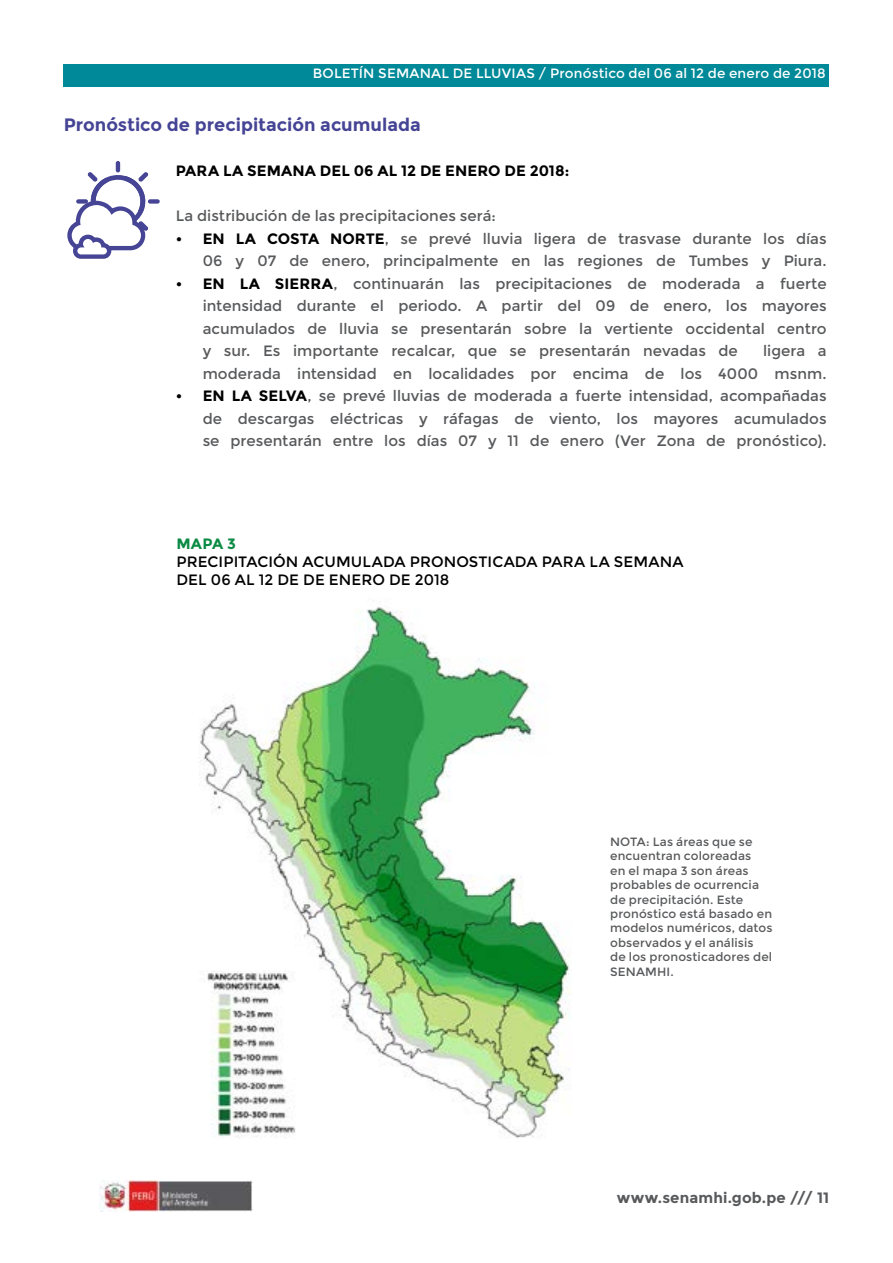
<style>
.page{position:relative;width:893px;height:1263px;background:#fff}
.page>*{position:absolute;margin:0;border:0;box-sizing:border-box;transform-origin:0 0}
.t1{font:700 18px "Montserrat";color:#454495}
.t2{font:15px/22.5px "Montserrat";color:#58595b;text-align:right}
.t3{font:15px "Montserrat";letter-spacing:.005em;color:#000}
.t4{font:700 15px "Montserrat";letter-spacing:.005em;color:#000}
.t5{font:700 15px "Montserrat";letter-spacing:.01em;color:#58595b}
.t6{font:700 15px "Montserrat";color:#0b8a44}
.t7{font:13.5px "Montserrat";letter-spacing:.015em;color:#fff}
.t8{font:12px/14.4px "Montserrat";letter-spacing:.01em;color:#58595b}
.s1{font-weight:700;color:#000}
</style>
<div class="page">
<img style="left:99px;top:1180px;width:153px;height:31px">
<div style="left:64px;top:64px;width:765px;height:22px;background:#008998"></div>
<img style="left:199px;top:607px;width:372px;height:531px">
<div style="left:148px;top:199px;width:12px;height:5px;border:2px solid #454495;border-radius:2px"></div>
<div style="left:116px;top:161px;width:4px;height:11px;border:2px solid #454495;border-radius:2px"></div>
<svg style="left:67px;top:162px;width:92px;height:97px"></svg>
<p class="t7" style="left:313px;top:65px;width:172px">BOLETÍN SEMANAL DE LLU</p>
<p class="t7" style="left:502px;top:65px;width:325px">VIAS / Pronóstico del 06 al 12 de enero de 2018</p>
<p class="t1" style="left:64px;top:114px;width:358px">Pronóstico de precipitación acumulada</p>
<p class="t4" style="left:176px;top:162px;width:84px">parala semana</p>
<p class="t4" style="left:320px;top:162px;width:11px">del</p>
<p class="t4" style="left:354px;top:162px;width:217px">06 AL 12 DE ENERO de 2018:</p>
<p class="t2" style="left:176px;top:205px;width:322px">La distribución de las precipitaciones será:</p>
<p class="t2" style="left:176px;top:227px;width:652px"><span class="s1">• EN LA COSTA NORTE</span>, se prevé lluvia ligera de trasvase durante los días<br>06 y 07 de enero, principalmente en las regiones de Tumbes y Piura.</p>
<p class="t2" style="left:203px;top:272px;width:625px;text-align:justify;text-indent:-27px"><span class="s1">• EN LA SIERRA</span>, continuarán las precipitaciones de moderada a fuerte intensidad durante el periodo. A partir del 09 de enero, los mayores acumulados de lluvia se presentarán sobre la vertiente occidental centro y sur. Es importante recalcar, que se presentarán nevadas de</p>
<p class="t2" style="left:203px;top:340px;width:625px">ligera a<br>moderada intensidad en localidades por encima de los 4000 msnm.</p>
<p class="t2" style="left:203px;top:385px;width:625px;text-align:justify;text-indent:-27px"><span class="s1">• EN LA SELVA</span>, se prevé lluvias de moderada a fuerte intensidad, acompañadas de descargas eléctricas y ráfagas de viento, los mayores acumulados se presentarán entre los días 07 y 11 de enero (Ver Zona de pronóstico).</p>
<p class="t6" style="left:176px;top:535px;width:27px">Mapa</p>
<p class="t6" style="left:227px;top:535px;width:10px">3</p>
<p class="t3" style="left:176px;top:553px;width:30px">Precipi</p>
<p class="t3" style="left:238px;top:553px;width:206px">tación acumulada pronos</p>
<p class="t3" style="left:479px;top:553px;width:19px">tica</p>
<p class="t3" style="left:515px;top:553px;width:112px">da para la semana</p>
<p class="t3" style="left:176px;top:571px;width:164px">del 06 al 12 de de ene</p>
<p class="t3" style="left:361px;top:571px;width:89px">ro de 2018</p>
<p class="t8" style="left:610px;top:835px;width:164px">NOTA: Las áreas que se encuentran coloreadas<br>en el mapa 3 son áreas probables de ocurrencia de precipitación. Este pronóstico está basado en modelos numéricos, datos observados y el análisis<br>de los pronosticadores del<br>SENAMHI.</p>
<p class="t5" style="left:617px;top:1189px;width:214px">www.senamhi.gob.pe /// 11</p>
</div>
